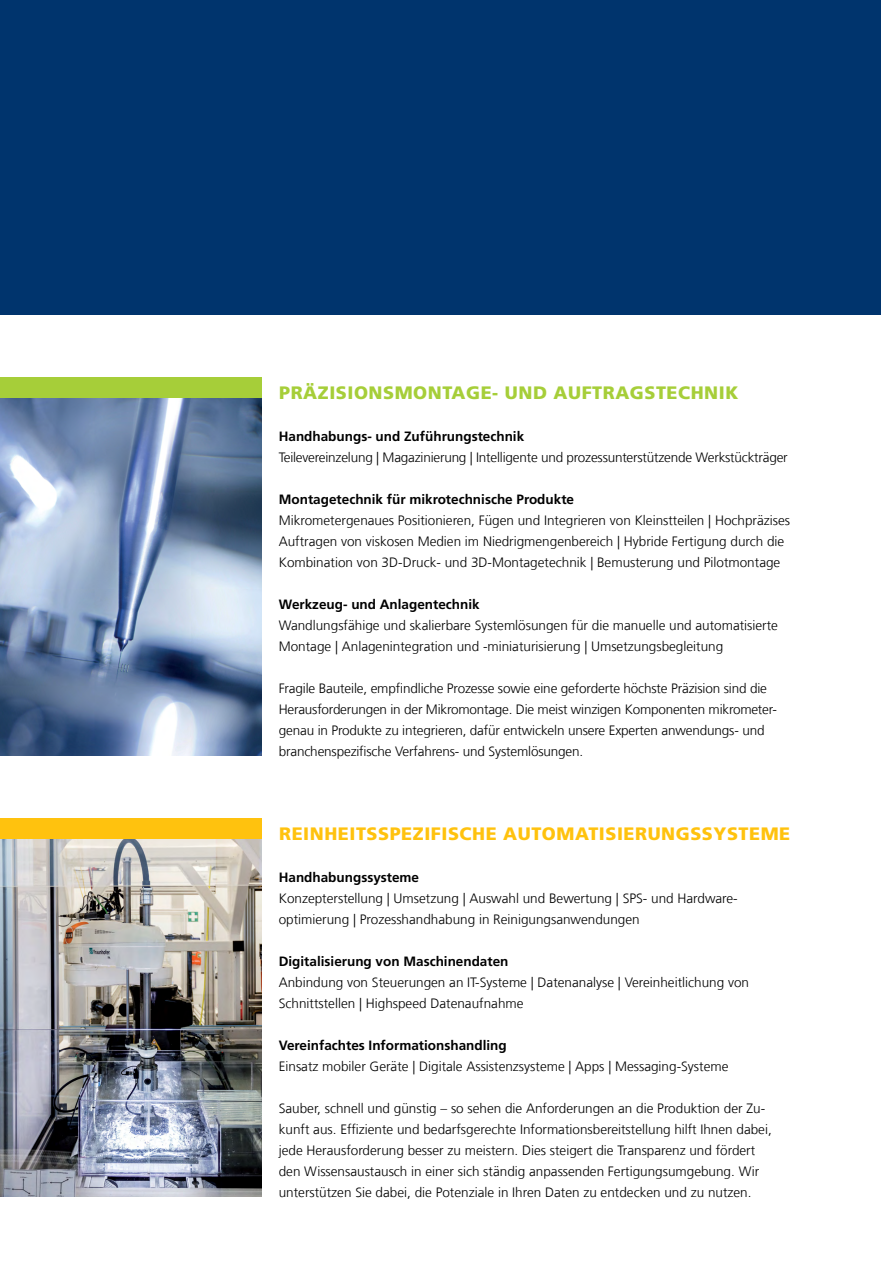
<style>
.page{position:relative;width:881px;height:1263px;background:#fff}
.page>*{position:absolute;margin:0;border:0;box-sizing:border-box;transform-origin:0 0}
._03_Standardüberschr{font:900 18px "Frutiger LT Com";letter-spacing:.03em;color:#ffc20e}
._03_Standardüberschr-2{font:900 18px "Frutiger LT Com";letter-spacing:.03em;color:#a6ce39}
._06_Fließtext{font:300 13.5px/21px "Frutiger LT Com";color:#000}
._06_Fließtext-2{font:700 13.5px "Frutiger LT Com";color:#000}
._07_Zwischenüberschr{font:700 13.5px "Frutiger LT Com";color:#000}
</style>
<div class="page">
<div style="left:0;top:0;width:880px;height:315px;background:#00346d"></div>
<div style="left:0;top:818px;width:261px;height:21px;background:#ffc20e"></div>
<div style="left:0;top:377px;width:261px;height:21px;background:#a6ce39"></div>
<img style="left:0;top:398px;width:261px;height:357px">
<img style="left:0;top:839px;width:261px;height:357px">
<p class="_03_Standardüberschr-2" style="left:279px;top:382px;width:460px">PRÄZISIONSMONTAGE- UND AUFTRAGSTECHNIK</p>
<p class="_06_Fließtext-2" style="left:279px;top:428px;width:247px">Handhabungs- und Zuführungstechnik</p>
<p class="_06_Fließtext" style="left:279px;top:447px;width:510px">Teilevereinzelung | Magazinierung | Intelligente und prozessunterstützende Werkstückträger</p>
<p class="_06_Fließtext-2" style="left:279px;top:491px;width:297px">Montagetechnik für mikrotechnische Produkte</p>
<p class="_06_Fließtext" style="left:279px;top:510px;width:512px">Mikrometergenaues Positionieren, Fügen und Integrieren von Kleinstteilen | Hochpräzises<br>Auftragen von viskosen Medien im Niedrigmengenbereich | Hybride Fertigung durch die<br>Kombination von 3D-Druck- und 3D-Montagetechnik | Bemusterung und Pilotmontage</p>
<p class="_07_Zwischenüberschr" style="left:279px;top:596px;width:202px">Werkzeug- und Anlagentechnik</p>
<p class="_06_Fließtext" style="left:279px;top:615px;width:500px">Wandlungsfähige und skalierbare Systemlösungen für die manuelle und automatisierte<br>Montage | Anlagenintegration und -miniaturisierung | Umsetzungsbegleitung</p>
<p class="_06_Fließtext" style="left:279px;top:678px;width:499px">Fragile Bauteile, empfindliche Prozesse sowie eine geforderte höchste Präzision sind die Herausforderungen in der Mikromontage. Die meist winzigen Komponenten mikrometer&shy;genau in Produkte zu integrieren, dafür entwickeln unsere Experten anwendungs- und branchenspezifische Verfahrens- und Systemlösungen.</p>
<p class="_03_Standardüberschr" style="left:279px;top:823px;width:512px">REINHEITSSPEZIFISCHE AUTOMATISIERUNGSSYSTEME</p>
<p class="_06_Fließtext-2" style="left:279px;top:869px;width:142px">Handhabungssysteme</p>
<p class="_06_Fließtext" style="left:279px;top:888px;width:460px">Konzepterstellung | Umsetzung | Auswahl und Bewertung | SPS- und Hardware&shy;optimierung | Prozesshandhabung in Reinigungsanwendungen</p>
<p class="_06_Fließtext-2" style="left:279px;top:953px;width:231px">Digitalisierung von Maschinendaten</p>
<p class="_06_Fließtext" style="left:279px;top:972px;width:471px">Anbindung von Steuerungen an IT-Systeme | Datenanalyse | Vereinheitlichung von<br>Schnittstellen | Highspeed Datenaufnahme</p>
<p class="_06_Fließtext-2" style="left:279px;top:1037px;width:229px">Vereinfachtes Informationshandling</p>
<p class="_06_Fließtext" style="left:279px;top:1056px;width:451px">Einsatz mobiler Geräte | Digitale Assistenzsysteme | Apps | Messaging-Systeme</p>
<p class="_06_Fließtext" style="left:279px;top:1098px;width:494px">Sauber, schnell und günstig – so sehen die Anforderungen an die Produktion der Zu&shy;kunft aus. Effiziente und bedarfsgerechte Informationsbereitstellung hilft Ihnen dabei, jede Herausforderung besser zu meistern. Dies steigert die Transparenz und fördert den Wissensaustausch in einer sich ständig anpassenden Fertigungsumgebung. Wir unterstützen Sie dabei, die Potenziale in Ihren Daten zu entdecken und zu nutzen.</p>
</div>
